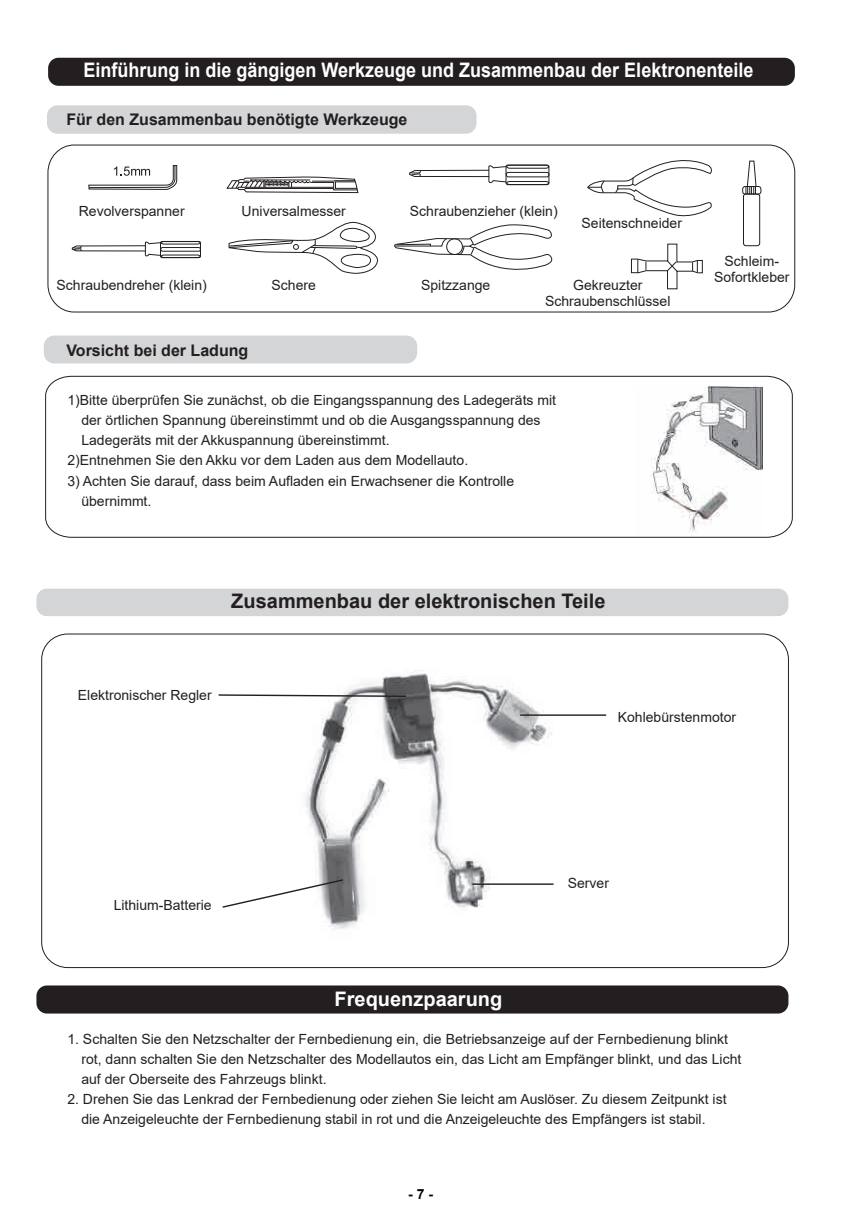
<style>
.page{position:relative;width:842px;height:1225px;background:#fff}
.page>*{position:absolute;margin:0;border:0;box-sizing:border-box;transform-origin:0 0}
.t1{font:700 20px "Arial";color:#fff;scale:.9 1}
.t2{font:700 20px "Arial";color:#231f20}
.t3{font:700 20px "Arial";color:#fff}
.t4{font:700 16px "Arial";color:#231f20}
.t5{font:14px/20px "Arial";color:#231f20;text-align:center}
.t6{font:700 14px "Arial";color:#030303}
</style>
<div class="page">
<img style="left:305px;top:670px;width:249px;height:260px">
<div style="left:36px;top:588px;width:752px;height:28px;background:#d4d5d7;border-radius:11px"></div>
<div style="left:36px;top:985px;width:752px;height:28px;background:#231f20;border-radius:11px"></div>
<hr style="left:472px;top:883px;width:81px;height:2px;background:#231f20">
<svg style="left:218px;top:693px;width:189px;height:4px"></svg>
<svg style="left:222px;top:878px;width:123px;height:30px"></svg>
<hr style="left:520px;top:714px;width:86px;height:2px;background:#231f20">
<div style="left:48px;top:58px;width:747px;height:28px;background:#231f20;border-radius:11px"></div>
<div style="left:47px;top:105px;width:429px;height:29px;background:#d4d5d7;border-radius:11px"></div>
<div style="left:47px;top:144px;width:748px;height:168px;border:1px solid #231f20;border-radius:27px"></div>
<div style="left:44px;top:335px;width:373px;height:28px;background:#d4d5d7;border-radius:11px"></div>
<svg style="left:71px;top:241px;width:130px;height:17px"></svg>
<svg style="left:226px;top:176px;width:133px;height:18px"></svg>
<svg style="left:228px;top:221px;width:150px;height:53px"></svg>
<svg style="left:394px;top:224px;width:159px;height:46px"></svg>
<svg style="left:631px;top:243px;width:72px;height:47px"></svg>
<svg style="left:409px;top:164px;width:141px;height:21px"></svg>
<svg style="left:587px;top:160px;width:125px;height:57px"></svg>
<div style="left:743px;top:193px;width:17px;height:53px;border:1px solid #231f20;border-radius:2px"></div>
<div style="left:742px;top:186px;width:19px;height:9px;border:1px solid #231f20;border-radius:3px"></div>
<svg style="left:745px;top:160px;width:12px;height:34px"></svg>
<svg style="left:88px;top:165px;width:90px;height:25px"></svg>
<svg style="left:45px;top:375px;width:748px;height:163px"></svg>
<h1 class="t1" style="left:84px;top:56px;width:746px">Einführung in die gängigen Werkzeuge und Zusammenbau der Elektronenteile</h1>
<p class="t4" style="left:66px;top:109px;width:343px">Für den Zusammenbau benötigte Werkzeuge</p>
<p class="t5" style="left:79px;top:201px;width:107px">Revolverspanner</p>
<p class="t5" style="left:242px;top:201px;width:106px">Universalmesser</p>
<p class="t5" style="left:410px;top:201px;width:149px">Schraubenzieher (klein)</p>
<p class="t5" style="left:582px;top:213px;width:102px">Seitenschneider</p>
<p class="t5" style="left:57px;top:275px;width:152px">Schraubendreher (klein)</p>
<p class="t5" style="left:272px;top:275px;width:46px">Schere</p>
<p class="t5" style="left:421px;top:275px;width:71px">Spitzzange</p>
<p class="t5" style="left:545px;top:276px;width:127px;line-height:16.8px">Gekreuzter<br>Schraubenschlüssel</p>
<p class="t4" style="left:66px;top:339px;width:183px">Vorsicht bei der Ladung</p>
<p class="t5" style="left:67px;top:390px;width:490px">1)Bitte überprüfen Sie zunächst, ob die Eingangsspannung des Ladegeräts mit</p>
<p class="t5" style="left:81px;top:410px;width:461px">der örtlichen Spannung übereinstimmt und ob die Ausgangsspannung des</p>
<p class="t5" style="left:81px;top:430px;width:310px">Ladegeräts mit der Akkuspannung übereinstimmt.</p>
<p class="t5" style="left:67px;top:450px;width:402px">2)Entnehmen Sie den Akku vor dem Laden aus dem Modellauto.</p>
<p class="t5" style="left:81px;top:470px;width:434px;text-align:left;text-indent:-14px">3) Achten Sie darauf, dass beim Aufladen ein Erwachsener die Kontrolle übernimmt.</p>
<p class="t5" style="left:714px;top:252px;width:77px;line-height:16.8px">Schleim-<br>Sofortkleber</p>
<h1 class="t2" style="left:231px;top:586px;width:376px">Zusammenbau der elektronischen Teile</h1>
<p class="t5" style="left:78px;top:685px;width:135px">Elektronischer Regler</p>
<p class="t5" style="left:114px;top:895px;width:100px">Lithium-Batterie</p>
<h1 class="t3" style="left:335px;top:984px;width:169px">Frequenzpaarung</h1>
<p class="t5" style="left:618px;top:707px;width:120px">Kohlebürstenmotor</p>
<p class="t5" style="left:568px;top:873px;width:43px">Server</p>
<p class="t5" style="left:81px;top:1028px;width:661px;text-align:left;text-indent:-14px">1. Schalten Sie den Netzschalter der Fernbedienung ein, die Betriebsanzeige auf der Fernbedienung blinkt rot, dann schalten Sie den Netzschalter des Modellautos ein, das Licht am Empfänger blinkt, und das Licht auf der Oberseite des Fahrzeugs blinkt.</p>
<p class="t5" style="left:67px;top:1088px;width:661px">2. Drehen Sie das Lenkrad der Fernbedienung oder ziehen Sie leicht am Auslöser. Zu diesem Zeitpunkt ist die Anzeigeleuchte der Fernbedienung stabil in rot und die Anzeigeleuchte des Empfängers ist stabil.</p>
<p class="t6" style="left:408px;top:1184px;width:26px">- 7 -</p>
</div>
